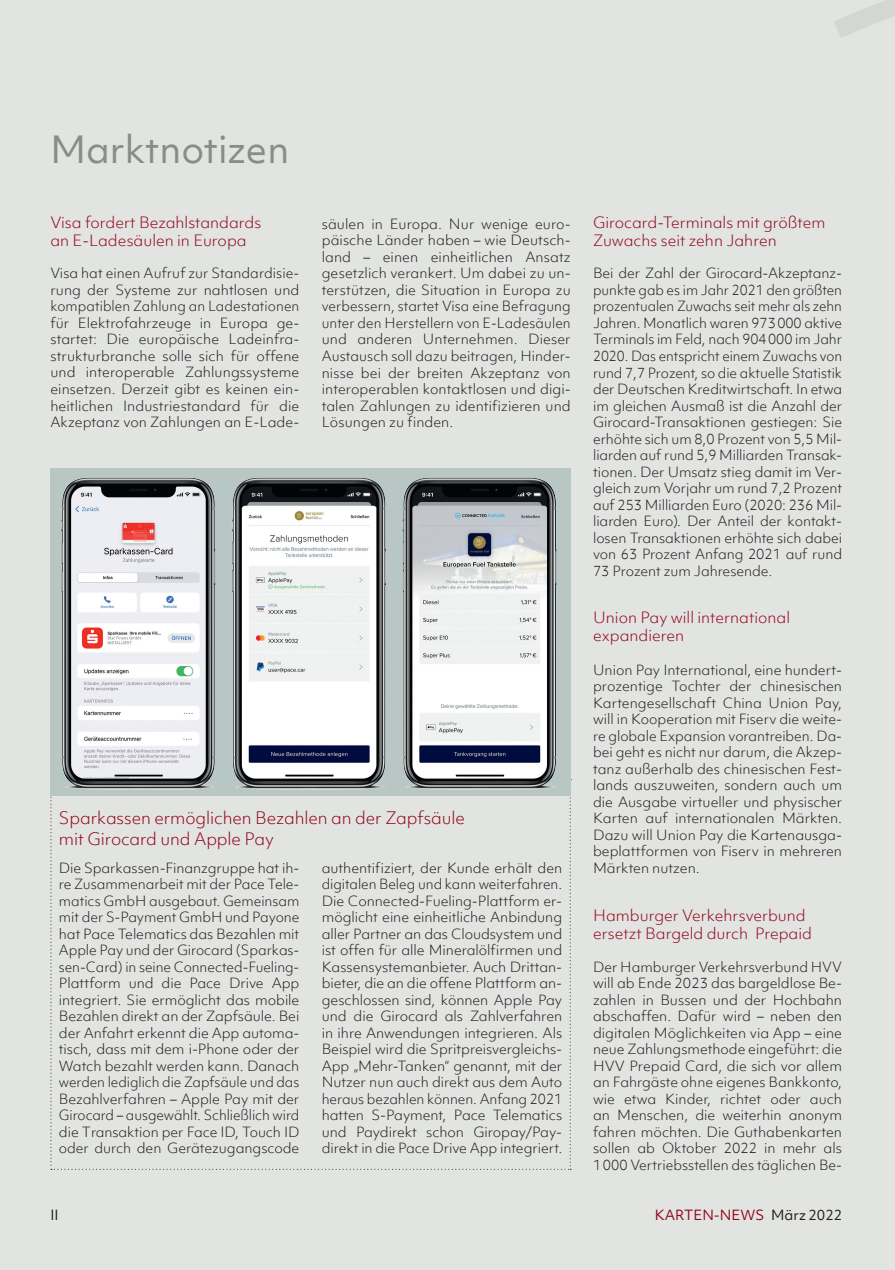
<style>
.page{position:relative;width:895px;height:1270px;background:#fff}
.page>*{position:absolute;margin:0;border:0;box-sizing:border-box;transform-origin:0 0}
.t1{font:36px "Objektiv Mk 1";color:#878e88}
.t2{font:300 16.5px/21px "Objektiv Mk 1";letter-spacing:-.005em;color:#93071e}
.t3{font:300 15px/18px "Objektiv Mk 1";color:#93071e}
.t4{font:300 13.5px/16.5px "Objektiv Mk 1";letter-spacing:-.005em;color:#231f20;text-align:justify}
.t5{font:13.5px "Objektiv Mk 1";color:#93071e}
.t6{font:13.5px "Objektiv Mk 1";color:#231f20}
.s1{color:#231f20}
</style>
<div class="page">
<div style="left:0;top:0;width:892px;height:1269px;background:#e2e4e2"></div>
<hr style="left:892px;top:0;width:2px;height:1269px;background:#e2e4e2">
<svg style="left:834px;top:0;width:60px;height:38px"></svg>
<svg style="left:50px;top:779px;width:521px;height:390px"></svg>
<img style="left:50px;top:468px;width:520px;height:326px">
<svg style="left:891px;top:0;width:4px;height:5px"></svg>
<h1 class="t1" style="left:50px;top:124px;width:240px">Marktnotizen</h1>
<p class="t3" style="left:50px;top:213px;width:212px">Visa fordert Bezahlstandards an E- Ladesäulen in Europa</p>
<p class="t4" style="left:50px;top:265px;width:250px">Visa hat einen Aufruf zur Standardisie&shy;rung der Systeme zur nahtlosen und kompatiblen Zahlung an Ladestationen für Elektrofahrzeuge in Europa ge&shy;startet: Die europäische Ladeinfra&shy;strukturbranche solle sich für offene und interoperable Zahlungssysteme einsetzen. Derzeit gibt es keinen ein&shy;heitlichen Industriestandard für die Akzeptanz von Zahlungen an E- Lade-</p>
<p class="t4" style="left:321px;top:215px;width:250px">säulen in Europa. Nur wenige euro&shy;päische Länder haben – wie Deutsch&shy;land – einen einheitlichen Ansatz gesetzlich verankert. Um dabei zu un&shy;terstützen, die Situation in Europa zu verbessern, startet Visa eine Befragung unter den Herstellern von E- Ladesäulen und anderen Unternehmen. Dieser Austausch soll dazu beitragen, Hinder&shy;nisse bei der breiten Akzeptanz von interoperablen kontaktlosen und digi&shy;talen Zahlungen zu identifizieren und Lösungen zu finden.</p>
<p class="t3" style="left:592px;top:213px;width:234px">Girocard-Terminals mit größtem<br>Zuwachs seit zehn Jahren</p>
<p class="t4" style="left:592px;top:265px;width:250px">Bei der Zahl der Girocard-Akzeptanz&shy;punkte gab es im Jahr 2021 den größten prozentualen Zuwachs seit mehr als zehn Jahren. Monatlich waren 973000 aktive Terminals im Feld, nach 904000 im Jahr 2020. Das entspricht einem Zuwachs von rund 7,7 Prozent, so die aktuelle Statistik der Deutschen Kreditwirtschaft. In etwa im gleichen Ausmaß ist die Anzahl der Girocard-Transaktionen gestiegen: Sie erhöhte sich um 8,0 Prozent von 5,5 Mil&shy;liarden auf rund 5,9 Milliarden Transak&shy;tionen. Der Umsatz stieg damit im Ver&shy;gleich zum Vorjahr um rund 7,2 Prozent auf 253 Milliarden Euro (2020: 236 Mil&shy;liarden Euro). Der Anteil der kontakt&shy;losen Transaktionen erhöhte sich dabei von 63 Prozent Anfang 2021 auf rund 73 Prozent zum Jahresende.</p>
<p class="t3" style="left:592px;top:608px;width:198px">Union Pay will international expandieren</p>
<p class="t4" style="left:592px;top:661px;width:250px">Union Pay International, eine hundert&shy;prozentige Tochter der chinesischen Kartengesellschaft China Union Pay, will in Kooperation mit Fiserv die weite&shy;re globale Expansion vorantreiben. Da&shy;bei geht es nicht nur darum, die Akzep&shy;tanz außerhalb des chinesischen Fest&shy;lands auszuweiten, sondern auch um die Ausgabe virtueller und physischer Karten auf internationalen Märkten.<br>Dazu will Union Pay die Kartenausga&shy;beplattformen von Fiserv in mehreren Märkten nutzen.</p>
<p class="t3" style="left:592px;top:905px;width:220px">Hamburger Verkehrsverbund ersetzt Bargeld durch Prepaid</p>
<p class="t4" style="left:592px;top:958px;width:250px">Der Hamburger Verkehrsverbund HVV will ab Ende 2023 das bargeldlose Be&shy;zahlen in Bussen und der Hochbahn abschaffen. Dafür wird – neben den digitalen Möglichkeiten via App – eine neue Zahlungsmethode eingeführt: die HVV Prepaid Card, die sich vor allem an Fahrgäste ohne eigenes Bankkonto, wie etwa Kinder, richtet oder auch an Menschen, die weiterhin anonym fahren möchten. Die Guthabenkarten sollen ab Oktober 2022 in mehr als 1000 Vertriebsstellen des täglichen Be-</p>
<p class="t2" style="left:59px;top:806px;width:407px">Sparkassen ermöglichen Bezahlen an der Zapfsäule mit Girocard und Apple Pay</p>
<p class="t4" style="left:59px;top:859px;width:242px">Die Sparkassen- Finanzgruppe hat ih&shy;re Zusammenarbeit mit der Pace Tele&shy;matics GmbH ausgebaut. Gemeinsam mit der S- Payment GmbH und Payone hat Pace Telematics das Bezahlen mit Apple Pay und der Girocard (Sparkas&shy;sen-Card) in seine Connected-Fueling-Plattform und die Pace Drive App integriert. Sie ermöglicht das mobile Bezahlen direkt an der Zapfsäule. Bei der Anfahrt erkennt die App automa&shy;tisch, dass mit dem i- Phone oder der Watch bezahlt werden kann. Danach werden lediglich die Zapfsäule und das Bezahlverfahren – Apple Pay mit der Girocard – ausgewählt. Schließlich wird die Transaktion per Face ID, Touch ID oder durch den Gerätezugangscode</p>
<p class="t4" style="left:321px;top:859px;width:242px;text-align:left">authentifiziert, der Kunde erhält den digitalen Beleg und kann weiterfahren.<br>Die Connected-Fueling-Plattform er&shy;möglicht eine einheitliche Anbindung aller Partner an das Cloudsystem und ist offen für alle Mineralölfirmen und Kassensystemanbieter. Auch Drittan&shy;bieter, die an die offene Plattform an&shy;geschlossen sind, können Apple Pay und die Girocard als Zahlverfahren in ihre Anwendungen integrieren. Als Beispiel wird die Spritpreisvergleichs-App „Mehr-Tanken“ genannt, mit der Nutzer nun auch direkt aus dem Auto heraus bezahlen können. Anfang 2021 hatten S- Payment, Pace Telematics und Paydirekt schon Giropay/Pay&shy;direkt in die Pace Drive App integriert.</p>
<p class="t6" style="left:50px;top:1205px;width:10px">II</p>
<p class="t5" style="left:654px;top:1205px;width:189px">KARTEN-NEWS <span class="s1">März 2022</span></p>
</div>
